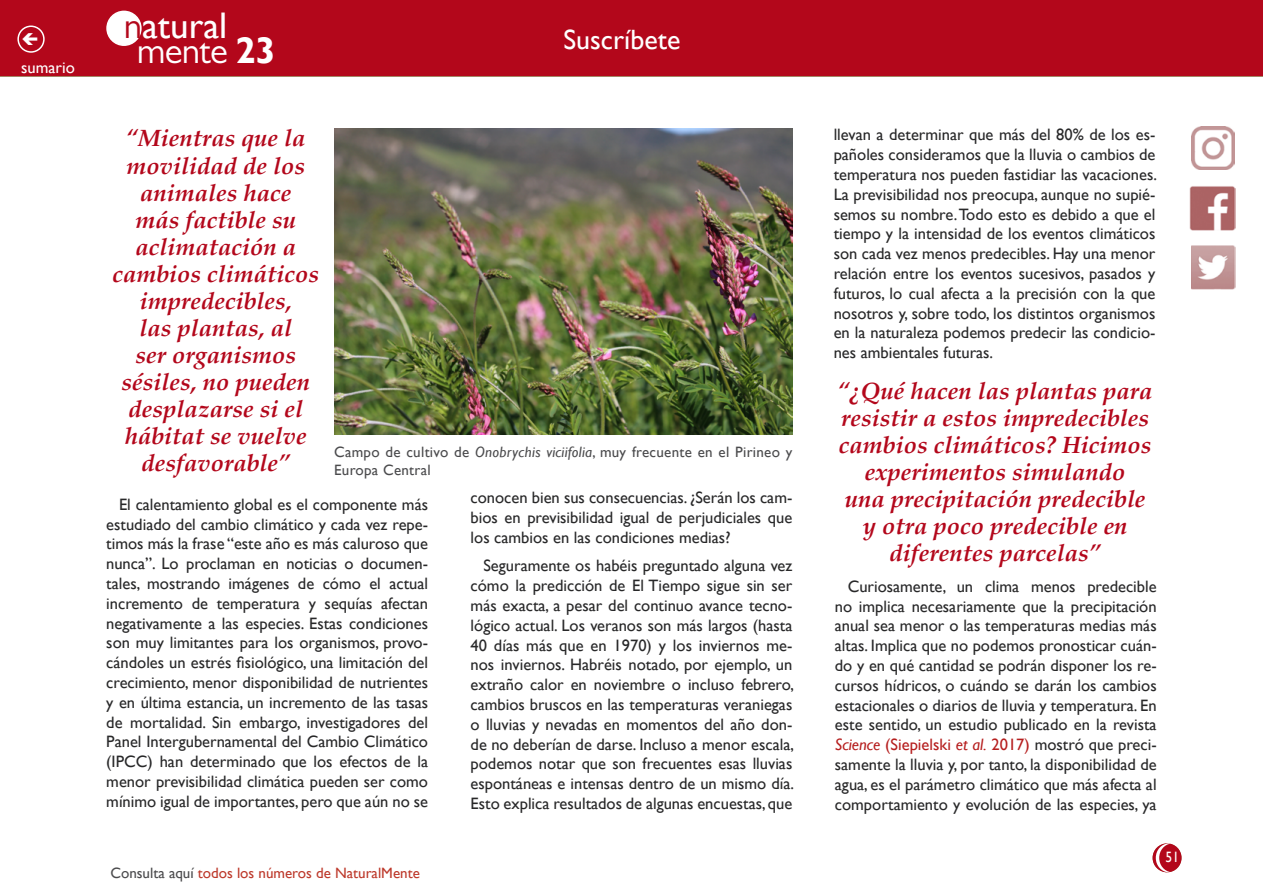
<style>
.page{position:relative;width:1263px;height:893px;background:#fff}
.page>*{position:absolute;margin:0;border:0;box-sizing:border-box;transform-origin:0 0}
.t1{font:37.05px "Gill Sans";color:#fff}
.t2{font:37.05px "Gill Sans MT Pro";letter-spacing:-.02em;color:#fff}
.t3{font:27.9px "Gill Sans";color:#fff}
.t4{font:italic 700 24px/27px "Palatino";color:#b3071b;text-align:center}
.t5{font:16.5px/19.8px "Gill Sans";color:#282829;text-align:justify}
.t6{font:16.5px "Gill Sans";color:#fff}
.t7{font:15px/18px "Gill Sans";letter-spacing:.02em;color:#4b4b4d}
.t8{font:15px "Gill Sans";color:#bd392b}
.t9{font:15px "Gill Sans";color:#fff;scale:.9 1}
.s1{font-family:"Gill Sans MT Pro";color:#b3071b}
.s2{font-family:"Gill Sans";font-weight:700}
.s3{font-style:italic}
.s4{color:#4b4b4d}
.s5{font-style:italic;color:#b61f1f}
.s6{color:#b61f1f}
</style>
<div class="page">
<img style="left:1190px;top:186px;width:45px;height:44px">
<img style="left:1191px;top:246px;width:44px;height:44px">
<div style="left:1153px;top:844px;width:28px;height:28px;background:#b3071b;border-radius:50%"></div>
<div style="left:1152px;top:843px;width:29px;height:29px;border:2px solid #b3071b;border-radius:50%"></div>
<div style="left:0;top:0;width:1263px;height:76px;background:#b3071b"></div>
<div style="left:107px;top:11px;width:34px;height:34px;background:#fff;border-radius:50%"></div>
<div style="left:106px;top:11px;width:36px;height:35px;border:2px solid #fff;border-radius:50%"></div>
<svg style="left:1155px;top:843px;width:16px;height:29px"></svg>
<div style="left:17px;top:26px;width:28px;height:27px;border:2px solid #fff;border-radius:50%"></div>
<img style="left:1191px;top:127px;width:43px;height:43px">
<img style="left:334px;top:129px;width:458px;height:305px">
<p class="t6" style="left:21px;top:58px;width:55px">sumario</p>
<h1 class="t1" style="left:124px;top:4px;width:105px"><span class="s1">n</span>atural</h1>
<h1 class="t2" style="left:137px;top:29px;width:140px">mente <span class="s2">23</span></h1>
<h2 class="t3" style="left:563px;top:23px;width:118px">Suscríbete</h2>
<h3 class="t4" style="left:112px;top:125px;width:208px">“Mientras que la movilidad de los animales hace<br>más factible su aclimatación a cambios climáticos impredecibles,<br>las plantas, al<br>ser organismos sésiles, no pueden desplazarse si el hábitat se vuelve desfavorable”</h3>
<p class="t7" style="left:334px;top:443px;width:460px">Campo de cultivo de <span class="s3">Onobrychis viciifolia</span>, muy frecuente en el Pirineo y<br>Europa Central</p>
<p class="t5" style="left:106px;top:495px;width:323px;text-indent:13px">El calentamiento global es el componente más estudiado del cambio climático y cada vez repe&shy;timos más la frase “este año es más caluroso que nunca”. Lo proclaman en noticias o documen&shy;tales, mostrando imágenes de cómo el actual incremento de temperatura y sequías afectan negativamente a las especies. Estas condiciones son muy limitantes para los organismos, provo&shy;cándoles un estrés fisiológico, una limitación del crecimiento, menor disponibilidad de nutrientes y en última estancia, un incremento de las tasas de mortalidad. Sin embargo, investigadores del Panel Intergubernamental del Cambio Climático (IPCC) han determinado que los efectos de la menor previsibilidad climática pueden ser como mínimo igual de importantes, pero que aún no se</p>
<p class="t5" style="left:471px;top:488px;width:323px">conocen bien sus consecuencias. ¿Serán los cam&shy;bios en previsibilidad igual de perjudiciales que los cambios en las condiciones medias?</p>
<p class="t5" style="left:471px;top:556px;width:325px;text-indent:13px">Seguramente os habéis preguntado alguna vez cómo la predicción de El Tiempo sigue sin ser más exacta, a pesar del continuo avance tecno&shy;lógico actual. Los veranos son más largos (hasta 40 días más que en 1970) y los inviernos me&shy;nos inviernos. Habréis notado, por ejemplo, un extraño calor en noviembre o incluso febrero, cambios bruscos en las temperaturas veraniegas o lluvias y nevadas en momentos del año don&shy;de no deberían de darse. Incluso a menor escala, podemos notar que son frecuentes esas lluvias espontáneas e intensas dentro de un mismo día.<br>Esto explica resultados de algunas encuestas, que</p>
<p class="t8" style="left:110px;top:864px;width:311px"><span class="s4">Consulta aquí</span> todos los números de NaturalMente</p>
<p class="t5" style="left:834px;top:125px;width:325px">llevan a determinar que más del 80% de los es&shy;pañoles consideramos que la lluvia o cambios de temperatura nos pueden fastidiar las vacaciones.<br>La previsibilidad nos preocupa, aunque no supié&shy;semos su nombre. Todo esto es debido a que el tiempo y la intensidad de los eventos climáticos son cada vez menos predecibles. Hay una menor relación entre los eventos sucesivos, pasados y futuros, lo cual afecta a la precisión con la que nosotros y, sobre todo, los distintos organismos en la naturaleza podemos predecir las condicio&shy;nes ambientales futuras.</p>
<h3 class="t4" style="left:838px;top:377px;width:316px">“¿Qué hacen las plantas para resistir a estos impredecibles cambios climáticos? Hicimos experimentos simulando<br>una precipitación predecible y otra poco predecible en diferentes parcelas”</h3>
<p class="t5" style="left:835px;top:577px;width:323px;text-indent:13px">Curiosamente, un clima menos predecible no implica necesariamente que la precipitación anual sea menor o las temperaturas medias más altas. Implica que no podemos pronosticar cuán&shy;do y en qué cantidad se podrán disponer los re&shy;cursos hídricos, o cuándo se darán los cambios estacionales o diarios de lluvia y temperatura. En este sentido, un estudio publicado en la revista <span class="s5">Science</span> <span class="s6">(Siepielski</span> <span class="s5">et al.</span> <span class="s6">2017)</span> mostró que preci&shy;samente la lluvia y, por tanto, la disponibilidad de agua, es el parámetro climático que más afecta al comportamiento y evolución de las especies, ya</p>
<p class="t9" style="left:1165px;top:849px;width:16px">51</p>
</div>
